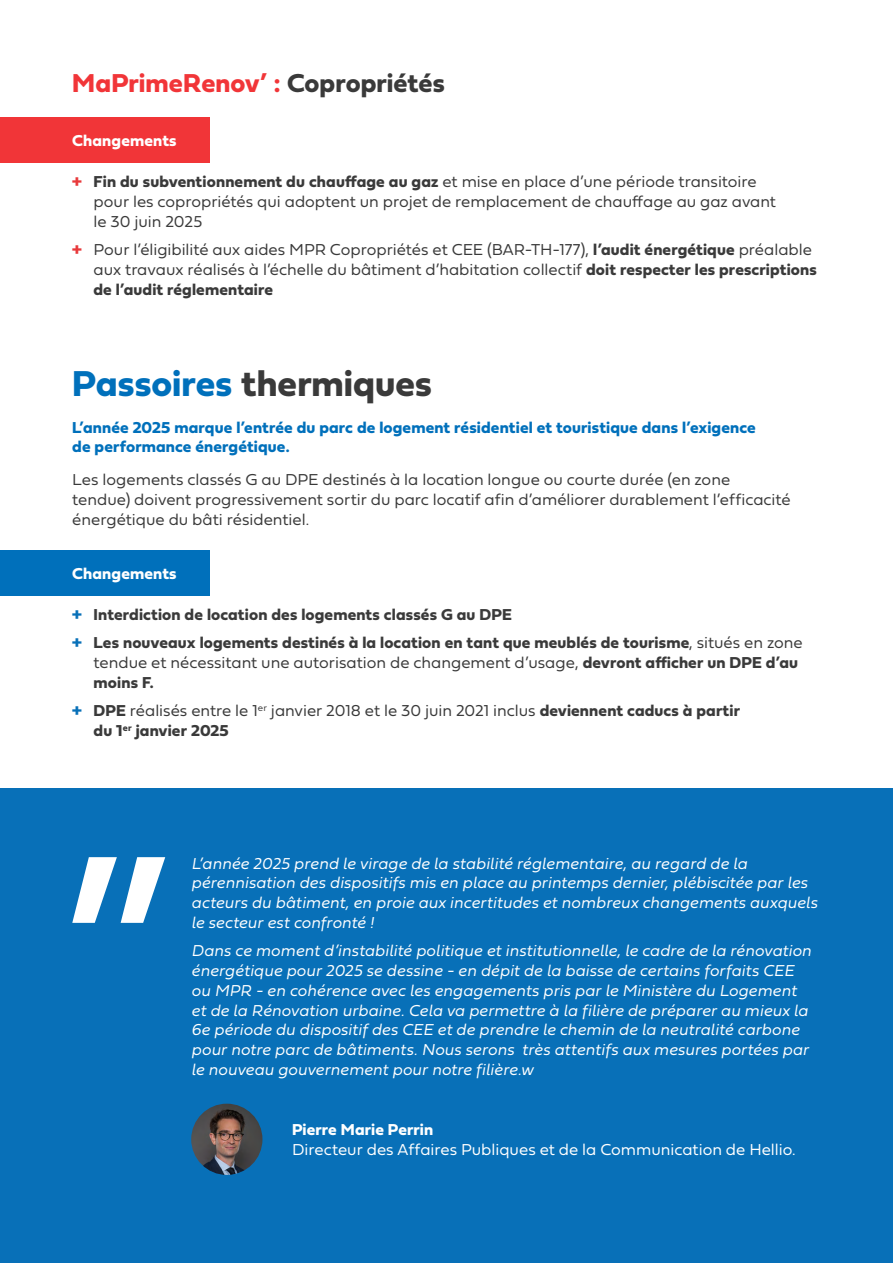
<style>
.page{position:relative;width:893px;height:1263px;background:#fff}
.page>*{position:absolute;margin:0;border:0;box-sizing:border-box;transform-origin:0 0}
.t1{font:37.5px "Fieldwork Geo Bold";letter-spacing:.005em;color:#3a3a3a}
.t2{font:27px "Fieldwork Geo Bold";color:#f13538}
.t3{font:italic 300 16.5px/19.8px "Fieldwork";letter-spacing:-.005em;color:#fff}
.t4{font:16.5px/19.8px "Fieldwork Geo Light";color:#3a3a3a}
.t5{font:16.5px/28.3px "Fieldwork Geo Bold";letter-spacing:.01em;color:#3a3a3a}
.t6{font:16.5px/19.8px "Fieldwork Geo Bold";letter-spacing:.01em;color:#0070bb}
.t7{font:16.5px "Fieldwork Geo Light";color:#fff}
.t8{font:16.5px "Fieldwork Geo Bold";letter-spacing:.01em;color:#fff}
.s1{color:#3a3a3a}
.s2{color:#e8393b}
.s3{font-family:"Fieldwork Geo Light"}
.s4{font-family:"Fieldwork Geo Bold";color:#e8393b}
.s5{font-family:"Fieldwork Geo Bold"}
.s6{color:#0070bb}
.s7{color:#0870b8}
.s8{font-family:"Fieldwork Geo Bold";color:#0870b8}
</style>
<div class="page">
<div style="left:0;top:788px;width:893px;height:475px;background:#0870b8"></div>
<img style="left:191px;top:1104px;width:71px;height:71px;border-radius:36px">
<svg style="left:72px;top:857px;width:93px;height:66px"></svg>
<div style="left:0;top:117px;width:209px;height:46px;background:#f13538"></div>
<div style="left:0;top:550px;width:209px;height:46px;background:#0070bb"></div>
<h2 class="t2" style="left:72px;top:61px;width:374px">MaPrimeRenov’ : <span class="s1">Copropriétés</span></h2>
<p class="t8" style="left:72px;top:127px;width:106px">Changements</p>
<p class="t5" style="left:72px;top:167px;width:686px"><span class="s2">+</span> Fin du subventionnement du chauffage au gaz <span class="s3">et mise en place d’une période transitoire</span></p>
<p class="t4" style="left:94px;top:191px;width:684px">pour les copropriétés qui adoptent un projet de remplacement de chauffage au gaz avant le 30 juin 2025</p>
<p class="t4" style="left:72px;top:239px;width:746px;text-align:right"><span class="s4">+</span> Pour l’éligibilité aux aides MPR Copropriétés et CEE (BAR-TH-177), <span class="s5">l’audit énergétique</span> préalable aux travaux réalisés à l’échelle du bâtiment d’habitation collectif <span class="s5">doit respecter les prescriptions</span></p>
<p class="t5" style="left:94px;top:274px;width:181px">de l’audit réglementaire</p>
<h1 class="t1" style="left:72px;top:354px;width:361px"><span class="s6">Passoires</span> thermiques</h1>
<p class="t6" style="left:72px;top:417px;width:685px">L’année 2025 marque l’entrée du parc de logement résidentiel et touristique dans l’exigence de performance énergétique.</p>
<p class="t4" style="left:72px;top:469px;width:720px">Les logements classés G au DPE destinés à la location longue ou courte durée (en zone tendue) doivent progressivement sortir du parc locatif afin d’améliorer durablement l’efficacité énergétique du bâti résidentiel.</p>
<p class="t8" style="left:72px;top:560px;width:106px">Changements</p>
<p class="t5" style="left:72px;top:600px;width:732px"><span class="s7">+</span> Interdiction de location des logements classés G au DPE<br><span class="s7">+</span> Les nouveaux logements destinés à la location en tant que meublés de tourisme<span class="s3">, situés en zone</span></p>
<p class="t4" style="left:94px;top:652px;width:706px">tendue et nécessitant une autorisation de changement d’usage, <span class="s5">devront afficher un DPE d’au</span></p>
<p class="t5" style="left:94px;top:668px;width:62px">moins F.</p>
<p class="t4" style="left:72px;top:700px;width:669px"><span class="s8">+</span> <span class="s5">DPE</span> réalisés entre le 1<sup>er</sup> janvier 2018 et le 30 juin 2021 inclus <span class="s5">deviennent caducs à partir</span></p>
<p class="t5" style="left:94px;top:716px;width:137px">du 1<sup>er</sup> janvier 2025</p>
<p class="t3" style="left:191px;top:852px;width:628px">L’année 2025 prend le virage de la stabilité réglementaire, au regard de la pérennisation des dispositifs mis en place au printemps dernier, plébiscitée par les acteurs du bâtiment, en proie aux incertitudes et nombreux changements auxquels le secteur est confronté !</p>
<p class="t3" style="left:191px;top:940px;width:622px">Dans ce moment d’instabilité politique et institutionnelle, le cadre de la rénovation énergétique pour 2025 se dessine - en dépit de la baisse de certains forfaits CEE ou MPR - en cohérence avec les engagements pris par le Ministère du Logement et de la Rénovation urbaine. Cela va permettre à la filière de préparer au mieux la 6e période du dispositif des CEE et de prendre le chemin de la neutralité carbone pour notre parc de bâtiments. Nous serons très attentifs aux mesures portées par le nouveau gouvernement pour notre filière.w</p>
<p class="t8" style="left:292px;top:1116px;width:143px">Pierre Marie Perrin</p>
<p class="t7" style="left:292px;top:1136px;width:505px">Directeur des Affaires Publiques et de la Communication de Hellio.</p>
</div>
